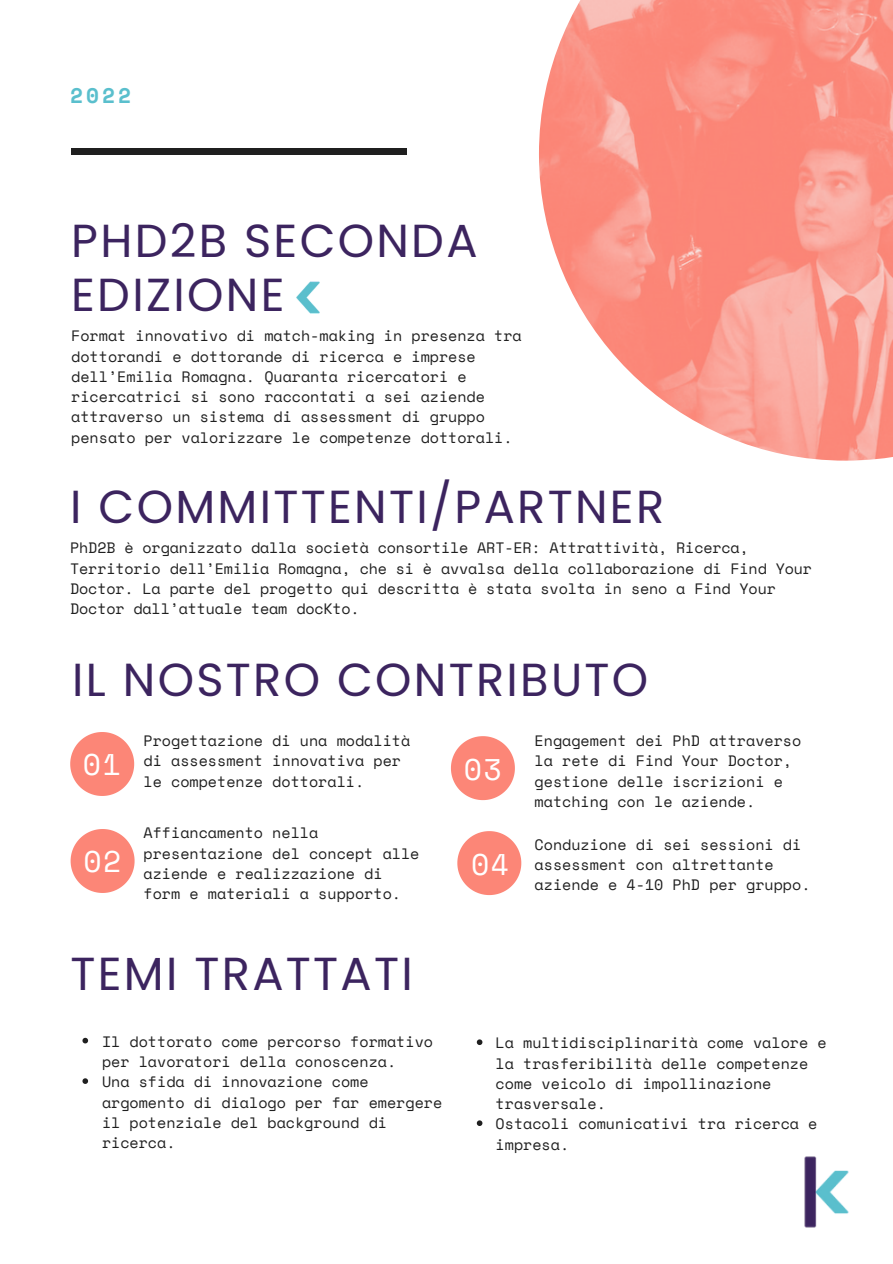
<style>
.page{position:relative;width:893px;height:1264px;background:#fff}
.page>*{position:absolute;margin:0;border:0;box-sizing:border-box;transform-origin:0 0}
.t1{font:46.35px/54px "Poppins";letter-spacing:.05em;color:#3c245f}
.t2{font:29.7px "Space Mono";letter-spacing:.05em;color:#fff}
.t3{font:700 21px "Space Mono";color:#5abfcd}
.t4{font:15px/20.2px "Space Mono";color:#1f1f1f}
</style>
<div class="page">
<img style="left:539px;top:0;width:353px;height:460px">
<div style="left:71px;top:148px;width:335px;height:6px;background:#1f1f1f"></div>
<img style="left:804px;top:1156px;width:45px;height:72px">
<svg style="left:70px;top:732px;width:64px;height:64px"></svg>
<svg style="left:457px;top:831px;width:64px;height:64px"></svg>
<svg style="left:451px;top:736px;width:64px;height:64px"></svg>
<svg style="left:71px;top:829px;width:64px;height:64px"></svg>
<img style="left:296px;top:281px;width:24px;height:33px">
<svg style="left:82px;top:1037px;width:6px;height:6px"></svg>
<svg style="left:82px;top:1078px;width:6px;height:5px"></svg>
<svg style="left:477px;top:1039px;width:5px;height:6px"></svg>
<svg style="left:477px;top:1120px;width:5px;height:5px"></svg>
<p class="t3" style="left:70px;top:79px;width:62px">2022</p>
<p class="t1" style="left:71px;top:214px;width:408px">PHD2B SECONDA<br>EDIZIONE</p>
<p class="t4" style="left:71px;top:325px;width:452px">Format innovativo di match-making in presenza tra dottorandi e dottorande di ricerca e imprese dell’Emilia Romagna. Quaranta ricercatori e ricercatrici si sono raccontati a sei aziende attraverso un sistema di assessment di gruppo pensato per valorizzare le competenze dottorali.</p>
<p class="t1" style="left:70px;top:479px;width:595px">I COMMITTENTI/PARTNER</p>
<p class="t4" style="left:70px;top:537px;width:743px">PhD2B è organizzato dalla società consortile ART-ER: Attrattività, Ricerca, Territorio dell’Emilia Romagna, che si è avvalsa della collaborazione di Find Your Doctor. La parte del progetto qui descritta è stata svolta in seno a Find Your Doctor dall’attuale team docKto.</p>
<p class="t1" style="left:72px;top:653px;width:577px">IL NOSTRO CONTRIBUTO</p>
<p class="t2" style="left:83px;top:742px;width:39px">01</p>
<p class="t2" style="left:83px;top:839px;width:39px">02</p>
<p class="t4" style="left:143px;top:730px;width:268px">Progettazione di una modalità di assessment innovativa per le competenze dottorali.</p>
<p class="t4" style="left:143px;top:822px;width:277px">Affiancamento nella presentazione del concept alle aziende e realizzazione di form e materiali a supporto.</p>
<p class="t4" style="left:534px;top:833px;width:277px">Conduzione di sei sessioni di assessment con altrettante aziende e 4-10 PhD per gruppo.</p>
<p class="t4" style="left:534px;top:730px;width:268px">Engagement dei PhD attraverso la rete di Find Your Doctor, gestione delle iscrizioni e matching con le aziende.</p>
<p class="t2" style="left:463px;top:746px;width:39px">03</p>
<p class="t2" style="left:471px;top:841px;width:39px">04</p>
<p class="t1" style="left:70px;top:947px;width:344px">TEMI TRATTATI</p>
<p class="t4" style="left:102px;top:1030px;width:332px">Il dottorato come percorso formativo per lavoratori della conoscenza.</p>
<p class="t4" style="left:102px;top:1071px;width:342px">Una sfida di innovazione come argomento di dialogo per far emergere il potenziale del background di ricerca.</p>
<p class="t4" style="left:495px;top:1032px;width:332px">La multidisciplinarità come valore e la trasferibilità delle competenze come veicolo di impollinazione trasversale.</p>
<p class="t4" style="left:495px;top:1113px;width:323px">Ostacoli comunicativi tra ricerca e impresa.</p>
</div>
